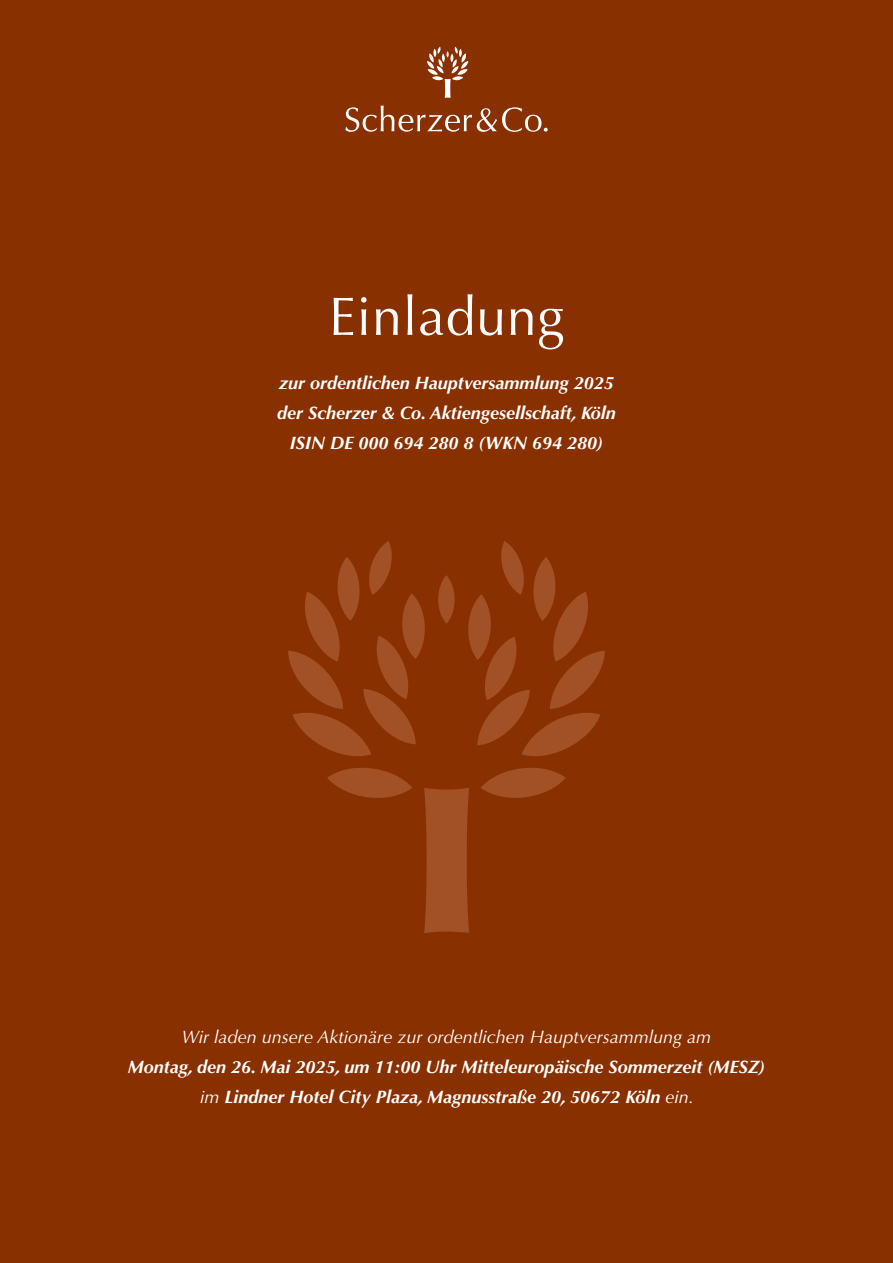
<style>
.page{position:relative;width:893px;height:1263px;background:#893000}
.page>*{position:absolute;margin:0;border:0;box-sizing:border-box;transform-origin:0 0}
.t1{font:54px "Optima LT Std";letter-spacing:.01em;color:#fff}
.t2{font:italic 700 18px/30px "Optima LT Std";color:#fff;text-align:center}
.t3{font:italic 18px "Optima LT Std";color:#fff}
.s1{font-weight:400}
</style>
<div class="page">
<svg style="left:345px;top:106px;width:203px;height:26px"></svg>
<svg style="left:427px;top:47px;width:41px;height:51px"></svg>
<svg style="left:424px;top:788px;width:45px;height:145px;background:#9e4e21"></svg>
<svg style="left:327px;top:768px;width:85px;height:30px"></svg>
<svg style="left:288px;top:541px;width:137px;height:215px"></svg>
<div style="left:438px;top:575px;width:17px;height:49px;background:#a15125;border-radius:50%"></div>
<svg style="left:468px;top:541px;width:137px;height:215px"></svg>
<svg style="left:481px;top:768px;width:85px;height:30px"></svg>
<h1 class="t1" style="left:329px;top:285px;width:237px">Einladung</h1>
<p class="t2" style="left:277px;top:368px;width:340px">zur ordentlichen Hauptversammlung 2025 der Scherzer &amp; Co. Aktiengesellschaft, Köln<br>ISIN DE 000 694 280 8 (WKN 694 280)</p>
<p class="t3" style="left:182px;top:1026px;width:531px">Wir laden unsere Aktionäre zur ordentlichen Hauptversammlung am</p>
<p class="t2" style="left:128px;top:1051px;width:639px">Montag, den 26. Mai 2025, um 11:00 Uhr Mitteleuropäische Sommerzeit (MESZ) <span class="s1">im</span> Lindner Hotel City Plaza, Magnusstraße 20, 50672 Köln <span class="s1">ein.</span></p>
</div>
